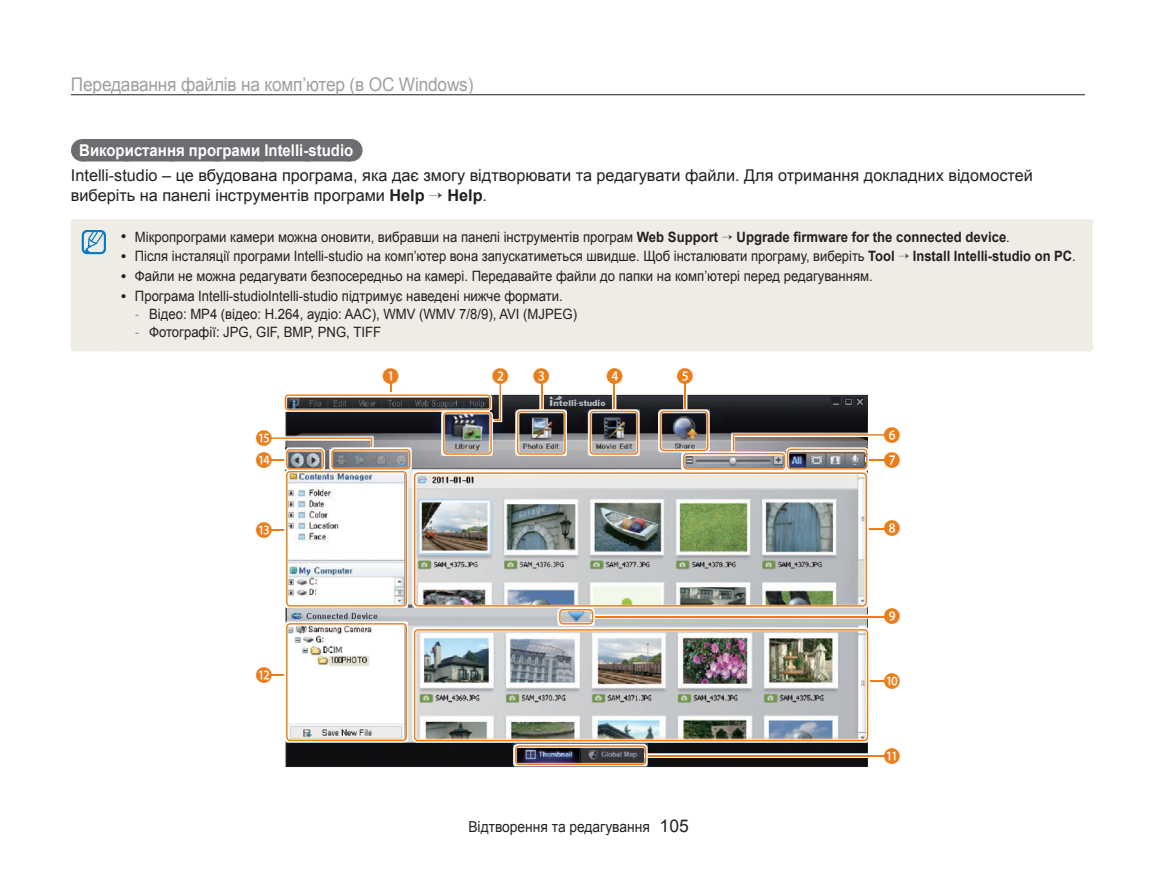
<style>
.page{position:relative;width:1156px;height:872px;background:#fff}
.page>*{position:absolute;margin:0;border:0;box-sizing:border-box;transform-origin:0 0}
.t1{font:18.75px "Arial";letter-spacing:-.01em;color:#9d9fa2;scale:.92 1}
.t2{font:16.75px/24.8px "Glyphs ENG";color:#ea7e1d}
.t3{font:16.25px/20px "Arial";color:#231f20}
.t4{font:700 16.25px "Arial";color:#fff;scale:.92 1}
.t5{font:700 16.25px "Arial";color:#231f20}
.t6{font:15px "Arial";color:#231f20;scale:.92 1}
.t7{font:14.25px "Arial";color:#231f20;scale:.92 1}
.t8{font:14.25px "Arial";color:#231f20;scale:.91 1}
.t9{font:700 14.25px "Arial";color:#231f20;scale:.92 1}
.t10{font:700 14.25px "Arial";color:#231f20;scale:.91 1}
.s1{font-weight:700}
.s2{font-weight:400}
.s3{font-size:16.25px}
.s4{font-family:"Helvetica Neue";font-weight:100}
.s5{font-size:17.5px}
</style>
<div class="page">
<hr style="left:71px;top:94px;width:1013px;height:1px;background:#231f20">
<div style="left:82px;top:139px;width:268px;height:22px;background:#6c6d70"></div>
<svg style="left:350px;top:139px;width:1px;height:22px"></svg>
<div style="left:78px;top:227px;width:1006px;height:117px;background:#efece6"></div>
<div style="left:75px;top:219px;width:42px;height:8px;background:#efece6"></div>
<div style="left:71px;top:223px;width:7px;height:125px;background:#efece6"></div>
<div style="left:117px;top:219px;width:971px;height:8px;background:#efece6"></div>
<div style="left:1084px;top:223px;width:8px;height:125px;background:#efece6"></div>
<div style="left:75px;top:344px;width:42px;height:7px;background:#efece6"></div>
<div style="left:117px;top:344px;width:971px;height:7px;background:#efece6"></div>
<svg style="left:71px;top:219px;width:36px;height:108px"></svg>
<img style="left:285px;top:395px;width:582px;height:372px">
<img style="left:501px;top:383px;width:1px;height:12px">
<img style="left:501px;top:395px;width:1px;height:27px">
<img style="left:611px;top:394px;width:5px;height:15px">
<hr style="left:613px;top:382px;width:2px;height:29px;background:#ea7e1d">
<img style="left:682px;top:382px;width:5px;height:27px">
<hr style="left:684px;top:383px;width:2px;height:28px;background:#ea7e1d">
<img style="left:731px;top:432px;width:136px;height:2px">
<img style="left:594px;top:614px;width:294px;height:4px">
<hr style="left:592px;top:616px;width:295px;height:1px;background:#ea7e1d">
<img style="left:647px;top:753px;width:239px;height:4px">
<hr style="left:645px;top:755px;width:240px;height:1px;background:#ea7e1d">
<img style="left:270px;top:436px;width:103px;height:3px">
<img style="left:285px;top:621px;width:123px;height:121px">
<svg style="left:271px;top:673px;width:15px;height:4px"></svg>
<div style="left:286px;top:623px;width:121px;height:118px;border:1px solid #ea7e1d;border-radius:3px"></div>
<img style="left:285px;top:470px;width:123px;height:138px">
<img style="left:407px;top:447px;width:4px;height:23px">
<svg style="left:271px;top:437px;width:136px;height:169px"></svg>
<img style="left:329px;top:469px;width:79px;height:1px">
<div style="left:331px;top:449px;width:79px;height:20px;border:1px solid #ea7e1d;border-radius:3px"></div>
<img style="left:557px;top:607px;width:37px;height:18px">
<svg style="left:559px;top:609px;width:35px;height:15px"></svg>
<img style="left:412px;top:627px;width:457px;height:115px">
<svg style="left:868px;top:679px;width:18px;height:4px"></svg>
<div style="left:414px;top:629px;width:454px;height:112px;border:1px solid #ea7e1d;border-radius:3px"></div>
<img style="left:513px;top:743px;width:134px;height:23px">
<div style="left:515px;top:745px;width:131px;height:20px;border:1px solid #ea7e1d;border-radius:3px"></div>
<img style="left:587px;top:409px;width:52px;height:47px">
<div style="left:589px;top:411px;width:49px;height:44px;border:1px solid #ea7e1d;border-radius:3px"></div>
<img style="left:657px;top:409px;width:52px;height:43px">
<svg style="left:681px;top:434px;width:205px;height:36px;background:#ada198"></svg>
<div style="left:659px;top:411px;width:49px;height:40px;border:1px solid #ea7e1d;border-radius:3px"></div>
<img style="left:515px;top:409px;width:51px;height:47px">
<svg style="left:539px;top:383px;width:4px;height:28px"></svg>
<div style="left:517px;top:411px;width:48px;height:44px;border:1px solid #ea7e1d;border-radius:3px"></div>
<img style="left:441px;top:422px;width:52px;height:34px">
<svg style="left:284px;top:381px;width:217px;height:41px"></svg>
<img style="left:441px;top:410px;width:46px;height:1px">
<div style="left:443px;top:412px;width:48px;height:43px;border:1px solid #ea7e1d;border-radius:3px"></div>
<img style="left:412px;top:470px;width:456px;height:137px">
<img style="left:681px;top:470px;width:105px;height:1px">
<svg style="left:866px;top:526px;width:19px;height:4px"></svg>
<div style="left:414px;top:472px;width:452px;height:134px;border:2px solid #ea7e1d;border-radius:4px"></div>
<svg style="left:722px;top:234px;width:10px;height:5px"></svg>
<svg style="left:898px;top:254px;width:10px;height:5px"></svg>
<h1 class="t1" style="left:71px;top:72px;width:439px">Передавання файлів на комп’ютер (в ОС Windows)</h1>
<p class="t4" style="left:79px;top:141px;width:299px">Використання програми Intelli-studio</p>
<p class="t3" style="left:71px;top:166px;width:963px">Intelli-studio – це вбудована програма, яка дає змогу відтворювати та редагувати файли. Для отримання докладних відомостей виберіть на панелі інструментів програми <span class="s1">Help</span></p>
<p class="t5" style="left:447px;top:187px;width:41px">Help<span class="s2">.</span></p>
<p class="t7" style="left:121px;top:227px;width:650px"><span class="s3">•</span> Мікропрограми камери можна оновити, вибравши на панелі інструментів програм <span class="s1">Web Support</span></p>
<p class="t9" style="left:736px;top:229px;width:298px">Upgrade firmware for the connected device<span class="s2">.</span></p>
<p class="t8" style="left:121px;top:247px;width:851px"><span class="s3">•</span> Після інсталяції програми Intelli-studio на комп’ютер вона запускатиметься швидше. Щоб інсталювати програму, виберіть <span class="s1">Tool</span></p>
<p class="t10" style="left:912px;top:248px;width:180px">Install Intelli-studio on PC<span class="s2">.</span></p>
<p class="t7" style="left:121px;top:267px;width:818px"><span class="s3">•</span> Файли не можна редагувати безпосередньо на камері. Передавайте файли до папки на комп’ютері перед редагуванням.</p>
<p class="t7" style="left:121px;top:287px;width:482px"><span class="s3">•</span> Програма Intelli-studioIntelli-studio підтримує наведені нижче формати.</p>
<p class="t7" style="left:135px;top:305px;width:482px"><span class="s4">-</span> Відео: MP4 (відео: H.264, аудіо: AAC), WMV (WMV 7/8/9), AVI (MJPEG)</p>
<p class="t7" style="left:135px;top:323px;width:269px"><span class="s4">-</span> Фотографії: JPG, GIF, BMP, PNG, TIFF</p>
<p class="t2" style="left:531px;top:364px;width:21px">3</p>
<p class="t2" style="left:605px;top:364px;width:21px">4</p>
<p class="t2" style="left:675px;top:364px;width:21px">5</p>
<p class="t2" style="left:381px;top:364px;width:21px">1</p>
<p class="t2" style="left:490px;top:364px;width:21px">2</p>
<p class="t2" style="left:254px;top:426px;width:21px">%</p>
<p class="t2" style="left:254px;top:447px;width:21px">$</p>
<p class="t2" style="left:882px;top:423px;width:21px">6<br>7</p>
<p class="t2" style="left:254px;top:518px;width:21px">#</p>
<p class="t2" style="left:882px;top:516px;width:21px">8</p>
<p class="t2" style="left:882px;top:604px;width:21px">9</p>
<p class="t2" style="left:254px;top:663px;width:21px">@</p>
<p class="t2" style="left:882px;top:669px;width:21px">0</p>
<p class="t2" style="left:882px;top:744px;width:21px">!</p>
<p class="t6" style="left:468px;top:816px;width:241px">Відтворення та редагування <span class="s5">105</span></p>
</div>
